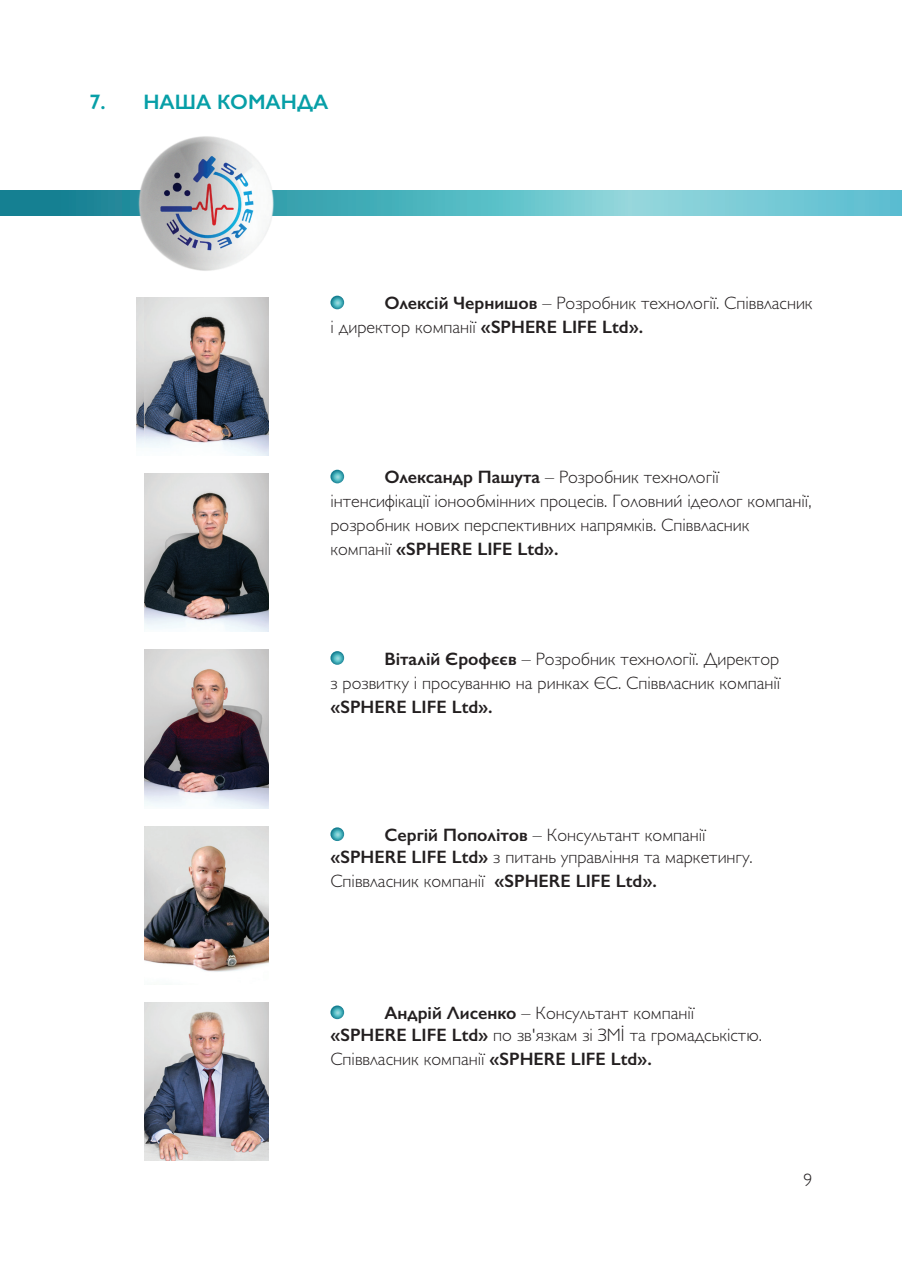
<style>
.page{position:relative;width:902px;height:1280px;background:#fff}
.page>*{position:absolute;margin:0;border:0;box-sizing:border-box;transform-origin:0 0}
.t1{font:600 21px "Gill Sans";color:#079fa7}
.t2{font:18px/24px "Gill Sans Light C";color:#231f20}
.t3{font:600 18px "Gill Sans";color:#231f20}
.s1{font-family:"Gill Sans";font-weight:600}
.s2{font-family:"Gill Sans Light C";font-weight:400}
</style>
<div class="page">
<svg style="left:0;top:191px;width:901px;height:24px;background:#58b6c2"></svg>
<img style="left:133px;top:136px;width:147px;height:135px">
<img style="left:137px;top:297px;width:8px;height:151px">
<svg style="left:330px;top:296px;width:14px;height:13px"></svg>
<svg style="left:330px;top:470px;width:14px;height:13px"></svg>
<svg style="left:330px;top:651px;width:14px;height:14px"></svg>
<svg style="left:330px;top:827px;width:14px;height:14px"></svg>
<svg style="left:330px;top:1005px;width:14px;height:14px"></svg>
<img style="left:145px;top:297px;width:123px;height:158px">
<img style="left:144px;top:473px;width:125px;height:159px">
<img style="left:144px;top:1002px;width:125px;height:159px">
<img style="left:144px;top:826px;width:125px;height:146px">
<img style="left:144px;top:650px;width:125px;height:158px">
<p class="t1" style="left:89px;top:89px;width:240px">7. НАША КОМАНДА</p>
<p class="t2" style="left:330px;top:291px;width:483px;text-indent:54px"><span class="s1">Олексій Чернишов</span> – Розробник технології. Співвласник і директор компанії <span class="s1">«SPHERE LIFE Ltd».</span></p>
<p class="t2" style="left:330px;top:465px;width:482px;text-indent:54px"><span class="s1">Олександр Пашута</span> – Розробник технології інтенсифікації іонообмінних процесів. Головний ідеолог компанії, розробник нових перспективних напрямків. Співвласник</p>
<p class="t3" style="left:330px;top:538px;width:229px"><span class="s2">компанії</span> «SPHERE LIFE Ltd».</p>
<p class="t2" style="left:330px;top:647px;width:451px;text-align:right"><span class="s1">Віталій Єрофєєв</span> – Розробник технології. Директор<br>з розвитку і просуванню на ринках ЄС. Співвласник компанії</p>
<p class="t3" style="left:330px;top:696px;width:164px">«SPHERE LIFE Ltd».</p>
<p class="t2" style="left:330px;top:824px;width:424px;line-height:21.6px;text-align:center"><span class="s1">Сергій Пополітов</span> – Консультант компанії<br><span class="s1">«SPHERE LIFE Ltd»</span> з питань управління та маркетингу.</p>
<p class="t2" style="left:330px;top:869px;width:328px">Співвласник компанії <span class="s1">«SPHERE LIFE Ltd».</span></p>
<p class="t2" style="left:330px;top:1002px;width:433px;line-height:21.6px;text-indent:54px"><span class="s1">Андрій Лисенко</span> – Консультант компанії <span class="s1">«SPHERE LIFE Ltd»</span> по зв'язкам зі ЗМІ та громадськістю.</p>
<p class="t2" style="left:330px;top:1047px;width:323px">Співвласник компанії <span class="s1">«SPHERE LIFE Ltd».</span></p>
<p class="t2" style="left:803px;top:1168px;width:10px">9</p>
</div>
